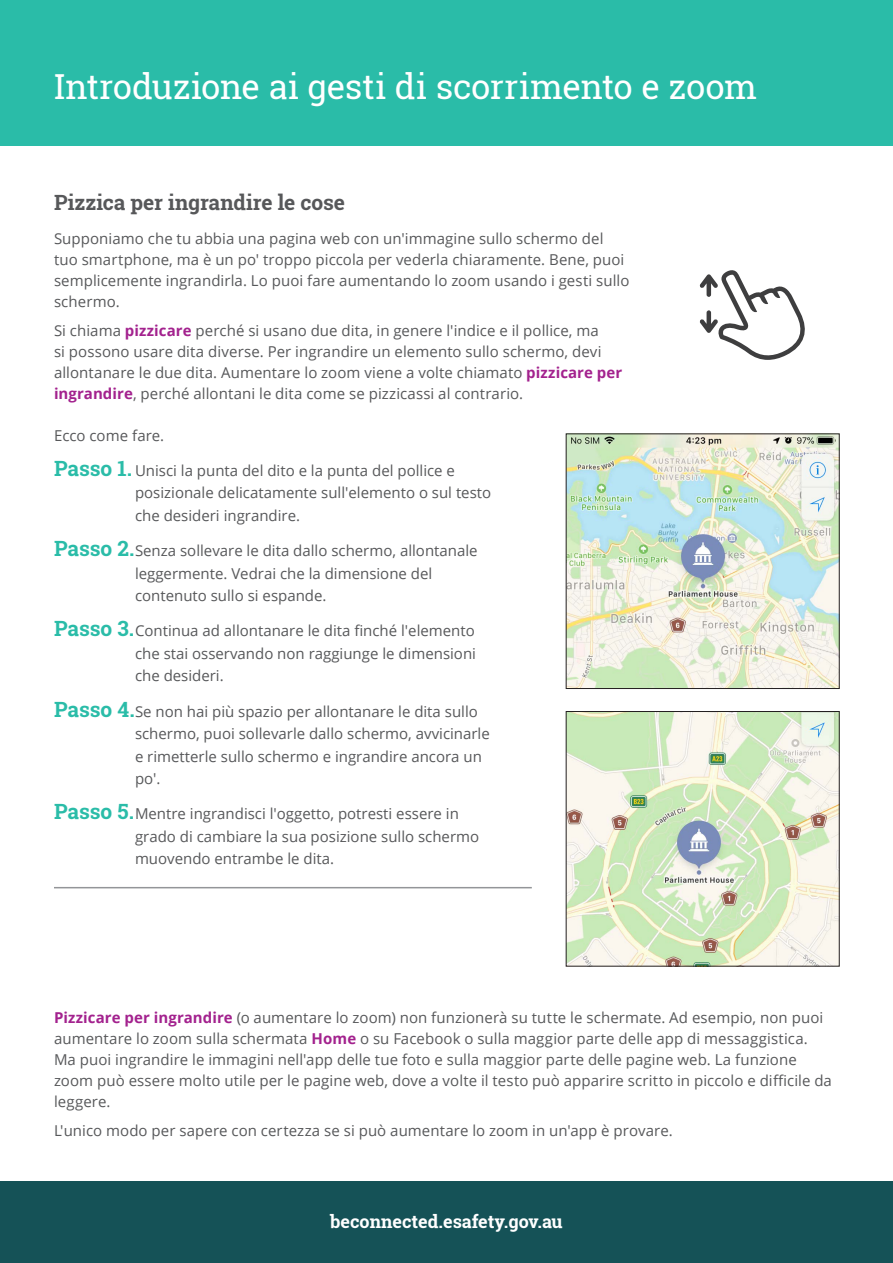
<style>
.page{position:relative;width:893px;height:1263px;background:#fff}
.page>*{position:absolute;margin:0;border:0;box-sizing:border-box;transform-origin:0 0}
.t1{font:34.5px "Roboto Slab";letter-spacing:-.01em;color:#fff}
.t2{font:700 21px "Roboto Slab";letter-spacing:-.005em;color:#57585a}
.t3{font:700 18px "Roboto Slab";color:#fff}
.t4{font:15px/22.5px "Open Sans";color:#57585a}
.s1{font-weight:700;color:#a3228e}
.s2{font-family:"Roboto Slab";font-weight:700;font-size:21px;color:#2abca8}
</style>
<div class="page">
<div style="left:0;top:1181px;width:893px;height:82px;background:#155257"></div>
<div style="left:0;top:0;width:893px;height:145px;background:#2abca8"></div>
<hr style="left:54px;top:887px;width:478px;height:1px;background:#939598">
<img style="left:568px;top:436px;width:269px;height:251px">
<img style="left:568px;top:713px;width:269px;height:251px">
<svg style="left:699px;top:270px;width:106px;height:90px"></svg>
<h1 class="t1" style="left:54px;top:62px;width:704px">Introduzione ai gesti di scorrimento e zoom</h1>
<h3 class="t2" style="left:54px;top:188px;width:293px">Pizzica per ingrandire le cose</h3>
<p class="t4" style="left:54px;top:227px;width:577px;line-height:21px">Supponiamo che tu abbia una pagina web con un'immagine sullo schermo del tuo smartphone, ma è un po' troppo piccola per vederla chiaramente. Bene, puoi semplicemente ingrandirla. Lo puoi fare aumentando lo zoom usando i gesti sullo schermo.</p>
<p class="t4" style="left:54px;top:320px;width:570px;line-height:21px">Si chiama <span class="s1">pizzicare</span> perché si usano due dita, in genere l'indice e il pollice, ma<br>si possono usare dita diverse. Per ingrandire un elemento sullo schermo, devi allontanare le due dita. Aumentare lo zoom viene a volte chiamato <span class="s1">pizzicare per ingrandire</span>, perché allontani le dita come se pizzicassi al contrario.</p>
<p class="t4" style="left:54px;top:423px;width:112px">Ecco come fare.</p>
<p class="t4" style="left:135px;top:459px;width:358px;text-indent:-81px"><span class="s2">Passo 1.</span> Unisci la punta del dito e la punta del pollice e posizionale delicatamente sull'elemento o sul testo che desideri ingrandire.</p>
<p class="t4" style="left:135px;top:539px;width:344px;text-indent:-81px"><span class="s2">Passo 2.</span>Senza sollevare le dita dallo schermo, allontanale leggermente. Vedrai che la dimensione del contenuto sullo si espande.</p>
<p class="t4" style="left:135px;top:619px;width:342px;text-align:justify;text-indent:-81px"><span class="s2">Passo 3.</span>Continua ad allontanare le dita finché l'elemento che stai osservando non raggiunge le dimensioni che desideri.</p>
<p class="t4" style="left:135px;top:699px;width:356px;text-indent:-81px"><span class="s2">Passo 4.</span>Se non hai più spazio per allontanare le dita sullo schermo, puoi sollevarle dallo schermo, avvicinarle e rimetterle sullo schermo e ingrandire ancora un po'.</p>
<p class="t4" style="left:135px;top:802px;width:346px;text-indent:-81px"><span class="s2">Passo 5.</span>Mentre ingrandisci l'oggetto, potresti essere in grado di cambiare la sua posizione sullo schermo muovendo entrambe le dita.</p>
<p class="t4" style="left:54px;top:1006px;width:779px;line-height:21px"><span class="s1">Pizzicare per ingrandire</span> (o aumentare lo zoom) non funzionerà su tutte le schermate. Ad esempio, non puoi aumentare lo zoom sulla schermata <span class="s1">Home</span> o su Facebook o sulla maggior parte delle app di messaggistica.<br>Ma puoi ingrandire le immagini nell'app delle tue foto e sulla maggior parte delle pagine web. La funzione zoom può essere molto utile per le pagine web, dove a volte il testo può apparire scritto in piccolo e difficile da leggere.</p>
<p class="t4" style="left:54px;top:1119px;width:620px">L'unico modo per sapere con certezza se si può aumentare lo zoom in un'app è provare.</p>
<p class="t3" style="left:330px;top:1209px;width:234px">beconnected.esafety.gov.au</p>
</div>
